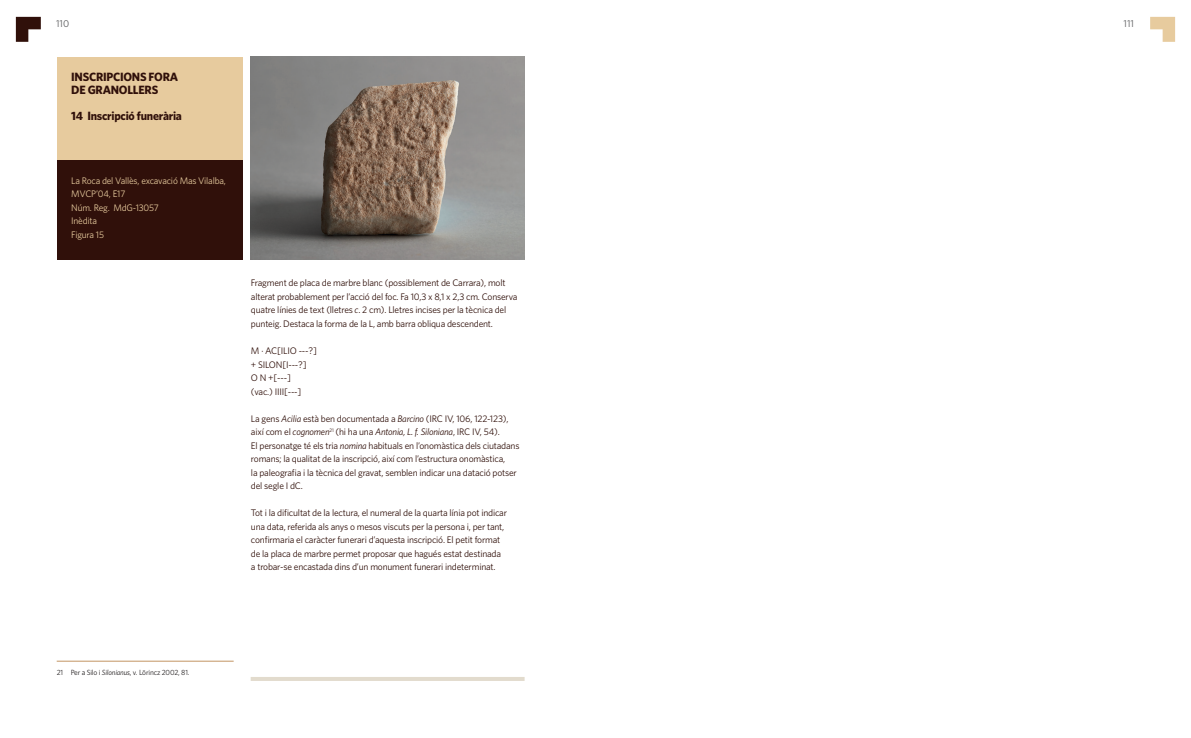
<style>
.page{position:relative;width:1191px;height:738px;background:#fff}
.page>*{position:absolute;margin:0;border:0;box-sizing:border-box;transform-origin:0 0}
.t1{font:700 12px/13px "Whitney HTF";letter-spacing:-.02em;color:#30100a}
.t2{font:10px "Whitney HTF";color:#57585a}
.t3{font:9.5px/13.5px "Whitney HTF";letter-spacing:-.02em;color:#30100a}
.t4{font:9.5px/13.5px "Whitney HTF";letter-spacing:-.02em;color:#e7cb9e}
.t5{font:7.5px "Whitney HTF";letter-spacing:-.02em;color:#231f20}
.s1{font-style:italic}
</style>
<div class="page">
<svg style="left:1150px;top:17px;width:25px;height:25px"></svg>
<svg style="left:16px;top:17px;width:25px;height:25px"></svg>
<img style="left:251px;top:57px;width:274px;height:202px">
<svg style="left:251px;top:677px;width:273px;height:3px"></svg>
<div style="left:57px;top:158px;width:185px;height:101px;background:#30100a"></div>
<div style="left:57px;top:57px;width:185px;height:102px;background:#e7cb9e"></div>
<hr style="left:57px;top:660px;width:177px;height:1px;background:#c39463">
<p class="t2" style="left:56px;top:17px;width:15px">110</p>
<p class="t2" style="left:1123px;top:17px;width:12px">111</p>
<p class="t1" style="left:71px;top:69px;width:108px">INSCRIPCIONS FORA<br>DE GRANOLLERS</p>
<p class="t1" style="left:71px;top:108px;width:112px">14 Inscripció funerària</p>
<p class="t4" style="left:71px;top:173px;width:156px">La Roca del Vallès, excavació Mas Vilalba,<br>MVCP’04, E17<br>Núm. Reg. MdG-13057<br>Inèdita<br>Figura 15</p>
<p class="t3" style="left:251px;top:276px;width:268px">Fragment de placa de marbre blanc (possiblement de Carrara), molt alterat probablement per l’acció del foc. Fa 10,3 x 8,1 x 2,3 cm. Conserva quatre línies de text (lletres <span class="s1">c</span>. 2 cm). Lletres incises per la tècnica del punteig. Destaca la forma de la L, amb barra obliqua descendent.</p>
<p class="t3" style="left:251px;top:343px;width:67px">M · AC[ILIO ---?] + SILON[I---?]<br>O N +[---]<br>(vac.) IIII[---]</p>
<p class="t3" style="left:251px;top:411px;width:270px">La gens <span class="s1">Acilia</span> està ben documentada a <span class="s1">Barcino</span> (IRC IV, 106, 122-123), així com el <span class="s1">cognomen</span><sup>21</sup> (hi ha una <span class="s1">Antonia, L. f. Siloniana</span>, IRC IV, 54).<br>El personatge té els tria <span class="s1">nomina</span> habituals en l’onomàstica dels ciutadans romans; la qualitat de la inscripció, així com l’estructura onomàstica,<br>la paleografia i la tècnica del gravat, semblen indicar una datació potser del segle I dC.</p>
<p class="t3" style="left:251px;top:505px;width:257px">Tot i la dificultat de la lectura, el numeral de la quarta línia pot indicar una data, referida als anys o mesos viscuts per la persona i, per tant, confirmaria el caràcter funerari d’aquesta inscripció. El petit format de la placa de marbre permet proposar que hagués estat destinada a trobar-se encastada dins d’un monument funerari indeterminat.</p>
<p class="t5" style="left:57px;top:667px;width:134px">21 Per a Silo i <span class="s1">Silonianus</span>, v. Lörincz 2002, 81.</p>
</div>
